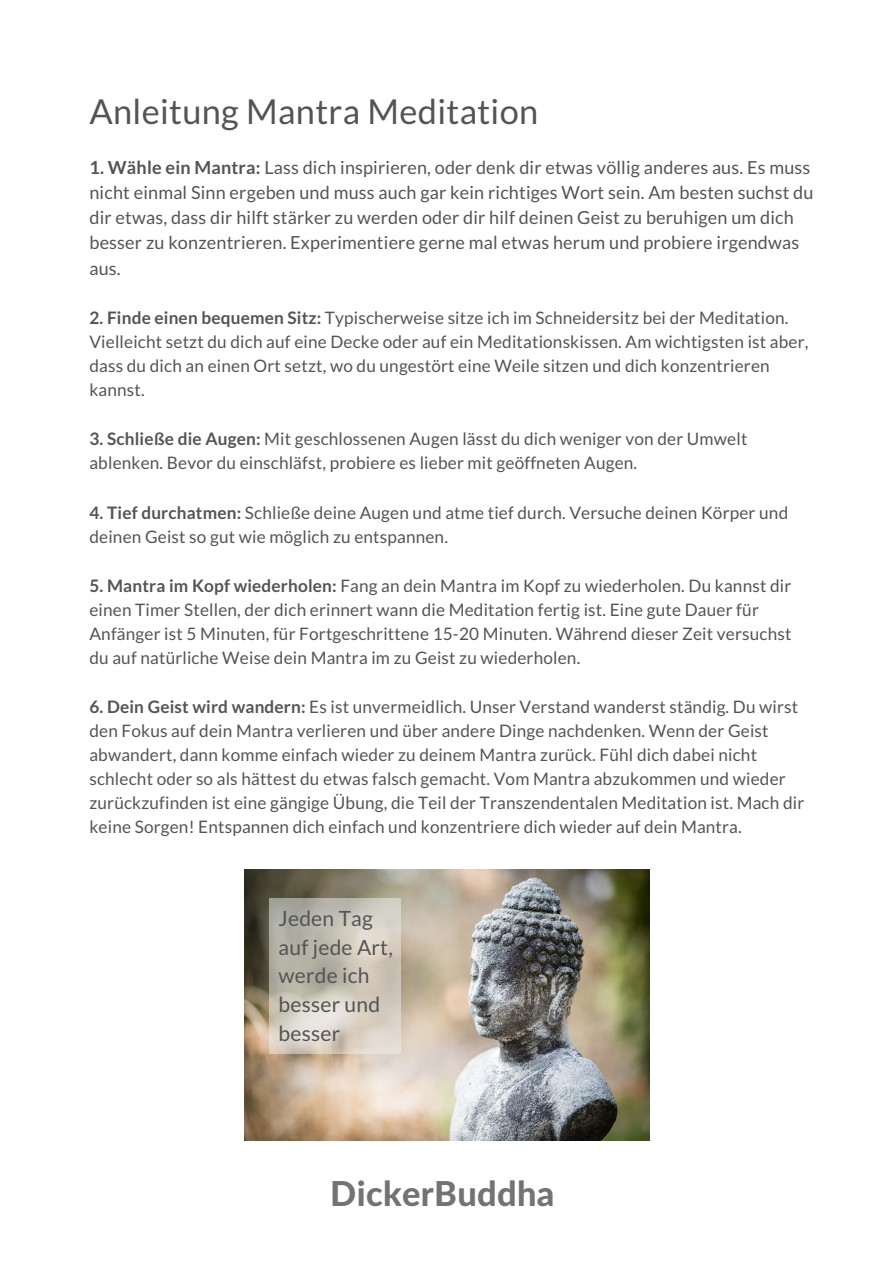
<style>
.page{position:relative;width:894px;height:1264px;background:#fff}
.page>*{position:absolute;margin:0;border:0;box-sizing:border-box;transform-origin:0 0}
.t1{font:34.35px "Lato";letter-spacing:.01em;color:#545454}
.t2{font:800 34.35px "Lato Latin";letter-spacing:.01em;color:#737373}
.t3{font:21px/28.7px "Lato";letter-spacing:.01em;color:#545454}
.t4{font:18px/25.2px "Lato";letter-spacing:.01em;color:#545454}
.t5{font:17.1px/24px "Lato";letter-spacing:.01em;color:#545454}
.s1{font-weight:700}
</style>
<div class="page">
<img style="left:244px;top:869px;width:405px;height:270px">
<svg style="left:269px;top:897px;width:131px;height:156px;background:#c9c4b8"></svg>
<h1 class="t1" style="left:89px;top:90px;width:450px">Anleitung Mantra Meditation</h1>
<p class="t4" style="left:89px;top:154px;width:725px"><span class="s1">1. Wähle ein Mantra:</span> Lass dich inspirieren, oder denk dir etwas völlig anderes aus. Es muss nicht einmal Sinn ergeben und muss auch gar kein richtiges Wort sein. Am besten suchst du dir etwas, dass dir hilft stärker zu werden oder dir hilf deinen Geist zu beruhigen um dich besser zu konzentrieren. Experimentiere gerne mal etwas herum und probiere irgendwas aus.</p>
<p class="t5" style="left:89px;top:305px;width:720px"><span class="s1">2. Finde einen bequemen Sitz:</span> Typischerweise sitze ich im Schneidersitz bei der Meditation.<br>Vielleicht setzt du dich auf eine Decke oder auf ein Meditationskissen. Am wichtigsten ist aber, dass du dich an einen Ort setzt, wo du ungestört eine Weile sitzen und dich konzentrieren kannst.</p>
<p class="t5" style="left:89px;top:426px;width:659px"><span class="s1">3. Schließe die Augen:</span> Mit geschlossenen Augen lässt du dich weniger von der Umwelt ablenken. Bevor du einschläfst, probiere es lieber mit geöffneten Augen.</p>
<p class="t5" style="left:89px;top:500px;width:700px"><span class="s1">4. Tief durchatmen:</span> Schließe deine Augen und atme tief durch. Versuche deinen Körper und deinen Geist so gut wie möglich zu entspannen.</p>
<p class="t5" style="left:89px;top:573px;width:703px"><span class="s1">5. Mantra im Kopf wiederholen:</span> Fang an dein Mantra im Kopf zu wiederholen. Du kannst dir einen Timer Stellen, der dich erinnert wann die Meditation fertig ist. Eine gute Dauer für Anfänger ist 5 Minuten, für Fortgeschrittene 15-20 Minuten. Während dieser Zeit versuchst du auf natürliche Weise dein Mantra im zu Geist zu wiederholen.</p>
<p class="t5" style="left:89px;top:694px;width:716px"><span class="s1">6. Dein Geist wird wandern:</span> Es ist unvermeidlich. Unser Verstand wanderst ständig. Du wirst den Fokus auf dein Mantra verlieren und über andere Dinge nachdenken. Wenn der Geist abwandert, dann komme einfach wieder zu deinem Mantra zurück. Fühl dich dabei nicht schlecht oder so als hättest du etwas falsch gemacht. Vom Mantra abzukommen und wieder zurückzufinden ist eine gängige Übung, die Teil der Transzendentalen Meditation ist. Mach dir keine Sorgen! Entspannen dich einfach und konzentriere dich wieder auf dein Mantra.</p>
<p class="t3" style="left:278px;top:903px;width:116px">Jeden Tag auf jede Art, werde ich besser und besser</p>
<h1 class="t2" style="left:330px;top:1172px;width:226px">DickerBuddha</h1>
</div>
